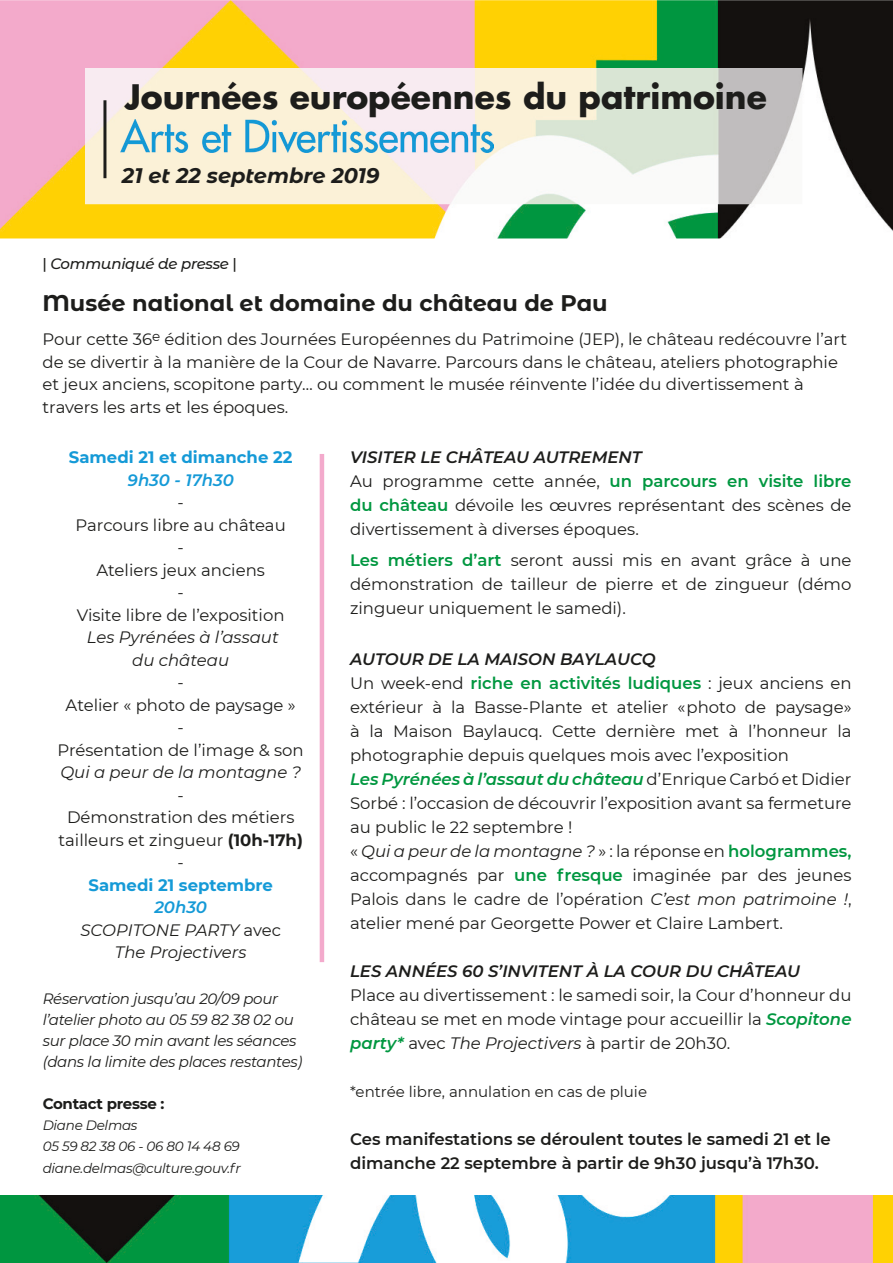
<style>
.page{position:relative;width:893px;height:1263px;background:#fff}
.page>*{position:absolute;margin:0;border:0;box-sizing:border-box;transform-origin:0 0}
.t1{font:700 33px "Futura LT Pro";color:#1d1d1b}
.t2{font:700 22.5px "Montserrat Alternates";color:#1d1d1b}
.t3{font:italic 700 21px "Montserrat Alternates";color:#1d1d1b}
.t4{font:16.5px/24px "Montserrat";color:#1d1d1b}
.t5{font:600 16.5px/24px "Montserrat";color:#1d1d1b}
.t6{font:italic 16.5px/22.5px "Montserrat";color:#1d1d1b;text-align:center}
.t7{font:700 16.5px "Montserrat";color:#159ad7}
.t8{font:italic 600 16.5px "Montserrat";color:#1d1d1b}
.t9{font:italic 600 16.5px "Montserrat";color:#159ad7}
.t10{font:italic 15px/21px "Montserrat";letter-spacing:-.02em;color:#1d1d1b}
.t11{font:15px "Montserrat";color:#1d1d1b}
.t12{font:italic 500 15px "Montserrat Alternates";letter-spacing:-.02em;color:#1d1d1b}
.t13{font:700 15px "Montserrat";letter-spacing:-.02em;color:#1d1d1b}
.t14{font:italic 13.5px/21.3px "Montserrat";letter-spacing:-.02em;color:#1d1d1b}
.s1{font-style:normal}
.s2{font-weight:700}
.s3{font-weight:600;color:#159ad7}
.s4{font-weight:600;font-style:italic}
.s5{font-weight:600;color:#009740}
.s6{font-weight:600;font-style:italic;color:#009740}
.s7{font-style:italic}
</style>
<div class="page">
<img style="left:0;top:0;width:893px;height:238px">
<img style="left:0;top:1196px;width:893px;height:67px">
<img style="left:85px;top:68px;width:717px;height:136px">
<img style="left:121px;top:119px;width:372px;height:34px">
<hr style="left:103px;top:100px;width:3px;height:78px;background:#1d1d1b">
<hr style="left:320px;top:454px;width:4px;height:508px;background:#f3aacc">
<h1 class="t1" style="left:125px;top:71px;width:644px">Journées européennes du patrimoine</h1>
<p class="t3" style="left:122px;top:160px;width:259px">21 et 22 septembre 2019</p>
<p class="t12" style="left:43px;top:254px;width:196px"><span class="s1">|</span> Communiqué de presse <span class="s1">|</span></p>
<h2 class="t2" style="left:43px;top:286px;width:567px">Musée national et domaine du château de Pau</h2>
<p class="t4" style="left:43px;top:327px;width:806px;line-height:22.5px">Pour cette 36<sup>e</sup> édition des Journées Européennes du Patrimoine (JEP), le château redécouvre l’art de se divertir à la manière de la Cour de Navarre. Parcours dans le château, ateliers photographie et jeux anciens, scopitone party… ou comment le musée réinvente l’idée du divertissement à travers les arts et les époques.</p>
<p class="t7" style="left:69px;top:445px;width:225px">Samedi 21 et dimanche 22</p>
<p class="t9" style="left:128px;top:468px;width:108px">9h30 - 17h30</p>
<p class="t4" style="left:76px;top:490px;width:212px;line-height:22.5px;text-align:center">-<br>Parcours libre au château -<br>Ateliers jeux anciens<br>-<br>Visite libre de l’exposition</p>
<p class="t6" style="left:87px;top:625px;width:193px">Les Pyrénées à l’assaut du château</p>
<p class="t4" style="left:58px;top:670px;width:248px;line-height:22.5px;text-align:center">-<br>Atelier « photo de paysage »<br>-<br>Présentation de l’image &amp; son</p>
<p class="t6" style="left:60px;top:760px;width:242px">Qui a peur de la montagne ?</p>
<p class="t4" style="left:59px;top:783px;width:246px;line-height:22.5px;text-align:center">-<br>Démonstration des métiers tailleurs et zingueur <span class="s2">(10h-17h) </span>-</p>
<p class="t7" style="left:89px;top:873px;width:186px">Samedi 21 septembre</p>
<p class="t6" style="left:80px;top:895px;width:202px"><span class="s3">20h30<br></span>SCOPITONE PARTY <span class="s1">avec<br></span>The Projectivers</p>
<p class="t4" style="left:350px;top:444px;width:503px"><span class="s4">VISITER LE CHÂTEAU AUTREMENT<br></span>Au programme cette année, <span class="s5">un parcours en visite libre du château</span> dévoile les œuvres représentant des scènes de divertissement à diverses époques.</p>
<p class="t4" style="left:350px;top:548px;width:503px;text-align:justify"><span class="s5">Les métiers d’art</span> seront aussi mis en avant grâce à une démonstration de tailleur de pierre et de zingueur (démo zingueur uniquement le samedi).</p>
<p class="t4" style="left:350px;top:647px;width:503px"><span class="s4">AUTOUR DE LA MAISON BAYLAUCQ<br></span>Un week-end <span class="s5">riche en activités ludiques</span> : jeux anciens en extérieur à la Basse-Plante et atelier «photo de paysage» à la Maison Baylaucq. Cette dernière met à l’honneur la photographie depuis quelques mois avec l’exposition<br><span class="s6">Les Pyrénées à l’assaut du château</span> d’Enrique Carbó et Didier Sorbé : l’occasion de découvrir l’exposition avant sa fermeture au public le 22 septembre !<br>« <span class="s7">Qui a peur de la montagne ?</span> » : la réponse en <span class="s5">hologrammes, </span>accompagnés par <span class="s5">une fresque</span> imaginée par des jeunes Palois dans le cadre de l’opération <span class="s7">C’est mon patrimoine !</span>, atelier mené par Georgette Power et Claire Lambert.</p>
<p class="t8" style="left:350px;top:960px;width:452px">LES ANNÉES 60 S’INVITENT À LA COUR DU CHÂTEAU</p>
<p class="t4" style="left:350px;top:983px;width:503px;text-align:justify">Place au divertissement : le samedi soir, la Cour d’honneur du château se met en mode vintage pour accueillir la <span class="s6">Scopitone party*</span> avec <span class="s7">The Projectivers</span> à partir de 20h30.</p>
<p class="t11" style="left:350px;top:1081px;width:298px">*entrée libre, annulation en cas de pluie</p>
<p class="t5" style="left:350px;top:1126px;width:482px">Ces manifestations se déroulent toutes le samedi 21 et le dimanche 22 septembre à partir de 9h30 jusqu’à 17h30.</p>
<p class="t10" style="left:43px;top:988px;width:261px">Réservation jusqu’au 20/09 pour l’atelier photo au 05 59 82 38 02 ou sur place 30 min avant les séances (dans la limite des places restantes)</p>
<p class="t13" style="left:43px;top:1093px;width:123px">Contact presse :</p>
<p class="t14" style="left:43px;top:1114px;width:200px">Diane Delmas<br>05 59 82 38 06 - 06 80 14 48 69 diane.delmas@culture.gouv.fr</p>
</div>
